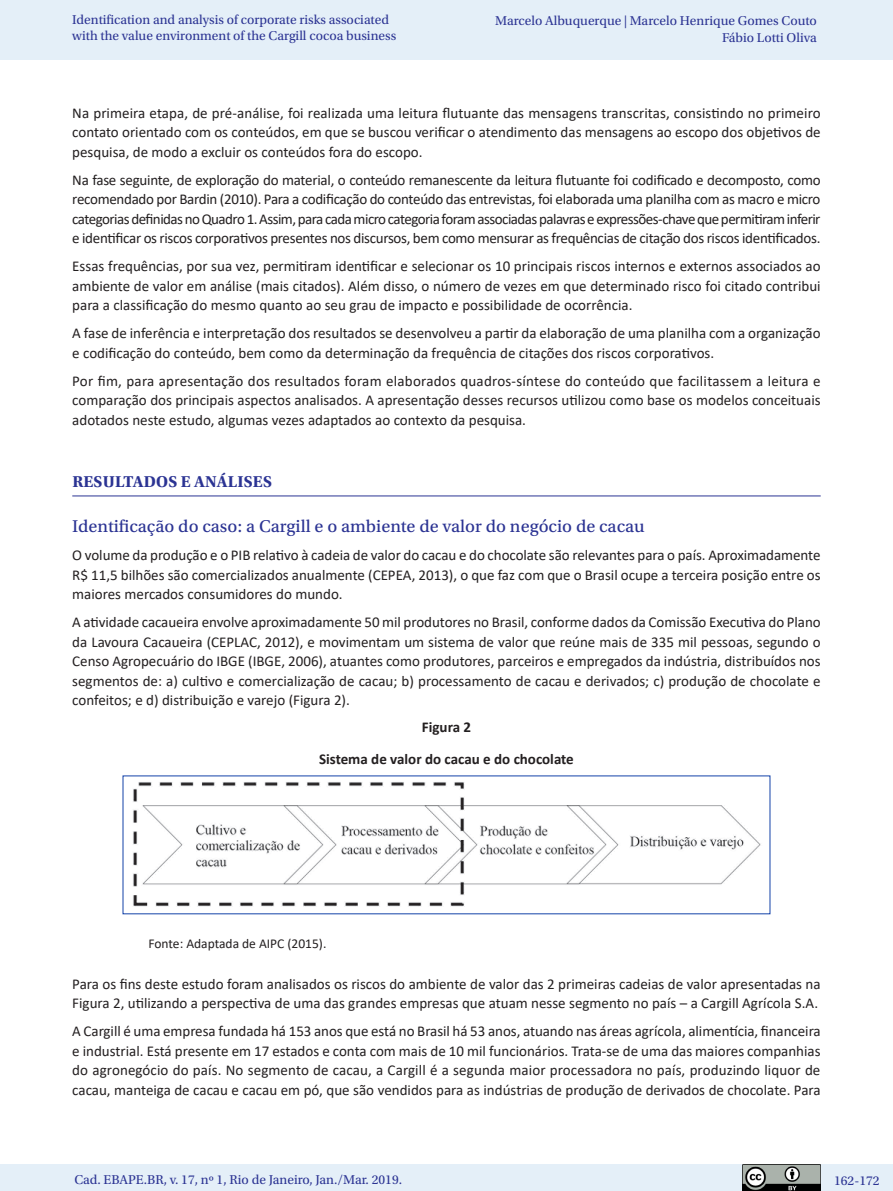
<style>
.page{position:relative;width:893px;height:1191px;background:#fff}
.page>*{position:absolute;margin:0;border:0;box-sizing:border-box;transform-origin:0 0}
._07_2_sub2{font:18px "Utopia Std Capt";color:#2b3393}
._07_1_sub_1{font:700 16.5px "Utopia Std";letter-spacing:.01em;color:#2b3393}
._06_0_texto{font:15px/19.5px "Calibri";color:#231f20;text-align:justify}
._08_2_tabela_titulo{font:700 15px "Calibri";color:#231f20}
.t1{font:13.5px/16.5px "Utopia Std";color:#2b3393}
._08_2_tabela_fonte{font:13.5px "Calibri";color:#231f20}
</style>
<div class="page">
<div style="left:0;top:0;width:893px;height:60px;background:#e4eff8"></div>
<div style="left:0;top:1164px;width:893px;height:27px;background:#e4eff8"></div>
<img style="left:743px;top:1164px;width:78px;height:27px">
<hr style="left:72px;top:495px;width:749px;height:1px;background:#2b3393">
<img style="left:133px;top:782px;width:628px;height:125px">
<p class="t1" style="left:72px;top:11px;width:325px">Identification and analysis of corporate risks associated with the value environment of the Cargill cocoa business</p>
<p class="t1" style="left:495px;top:13px;width:323px;text-align:right">Marcelo Albuquerque | Marcelo Henrique Gomes Couto<br>Fábio Lotti Oliva</p>
<p class="_06_0_texto" style="left:72px;top:102px;width:750px">Na primeira etapa, de pré-análise, foi realizada uma leitura flutuante das mensagens transcritas, consistindo no primeiro contato orientado com os conteúdos, em que se buscou verificar o atendimento das mensagens ao escopo dos objetivos de pesquisa, de modo a excluir os conteúdos fora do escopo.</p>
<p class="_06_0_texto" style="left:72px;top:169px;width:750px">Na fase seguinte, de exploração do material, o conteúdo remanescente da leitura flutuante foi codificado e decomposto, como recomendado por Bardin (2010). Para a codificação do conteúdo das entrevistas, foi elaborada uma planilha com as macro e micro categorias definidas no Quadro 1. Assim, para cada micro categoria foram associadas palavras e expressões-chave que permitiram inferir e identificar os riscos corporativos presentes nos discursos, bem como mensurar as frequências de citação dos riscos identificados.</p>
<p class="_06_0_texto" style="left:72px;top:256px;width:750px">Essas frequências, por sua vez, permitiram identificar e selecionar os 10 principais riscos internos e externos associados ao ambiente de valor em análise (mais citados). Além disso, o número de vezes em que determinado risco foi citado contribui para a classificação do mesmo quanto ao seu grau de impacto e possibilidade de ocorrência.</p>
<p class="_06_0_texto" style="left:72px;top:323px;width:750px">A fase de inferência e interpretação dos resultados se desenvolveu a partir da elaboração de uma planilha com a organização e codificação do conteúdo, bem como da determinação da frequência de citações dos riscos corporativos.</p>
<p class="_06_0_texto" style="left:72px;top:370px;width:750px">Por fim, para apresentação dos resultados foram elaborados quadros-síntese do conteúdo que facilitassem a leitura e comparação dos principais aspectos analisados. A apresentação desses recursos utilizou como base os modelos conceituais adotados neste estudo, algumas vezes adaptados ao contexto da pesquisa.</p>
<p class="_07_1_sub_1" style="left:72px;top:472px;width:201px">RESULTADOS E ANÁLISES</p>
<p class="_07_2_sub2" style="left:72px;top:516px;width:574px">Identificação do caso: a Cargill e o ambiente de valor do negócio de cacau</p>
<p class="_06_0_texto" style="left:72px;top:545px;width:750px">O volume da produção e o PIB relativo à cadeia de valor do cacau e do chocolate são relevantes para o país. Aproximadamente R$ 11,5 bilhões são comercializados anualmente (CEPEA, 2013), o que faz com que o Brasil ocupe a terceira posição entre os maiores mercados consumidores do mundo.</p>
<p class="_06_0_texto" style="left:72px;top:612px;width:750px">A atividade cacaueira envolve aproximadamente 50 mil produtores no Brasil, conforme dados da Comissão Executiva do Plano da Lavoura Cacaueira (CEPLAC, 2012), e movimentam um sistema de valor que reúne mais de 335 mil pessoas, segundo o Censo Agropecuário do IBGE (IBGE, 2006), atuantes como produtores, parceiros e empregados da indústria, distribuídos nos segmentos de: a) cultivo e comercialização de cacau; b) processamento de cacau e derivados; c) produção de chocolate e confeitos; e d) distribuição e varejo (Figura 2).</p>
<p class="_08_2_tabela_titulo" style="left:422px;top:717px;width:51px">Figura 2</p>
<p class="_08_2_tabela_titulo" style="left:319px;top:748px;width:256px">Sistema de valor do cacau e do chocolate</p>
<p class="_08_2_tabela_fonte" style="left:148px;top:934px;width:179px">Fonte: Adaptada de AIPC (2015).</p>
<p class="_06_0_texto" style="left:72px;top:973px;width:750px">Para os fins deste estudo foram analisados os riscos do ambiente de valor das 2 primeiras cadeias de valor apresentadas na<br>Figura 2, utilizando a perspectiva de uma das grandes empresas que atuam nesse segmento no país – a Cargill Agrícola S.A.</p>
<p class="_06_0_texto" style="left:72px;top:1021px;width:750px">A Cargill é uma empresa fundada há 153 anos que está no Brasil há 53 anos, atuando nas áreas agrícola, alimentícia, financeira e industrial. Está presente em 17 estados e conta com mais de 10 mil funcionários. Trata-se de uma das maiores companhias do agronegócio do país. No segmento de cacau, a Cargill é a segunda maior processadora no país, produzindo liquor de cacau, manteiga de cacau e cacau em pó, que são vendidos para as indústrias de produção de derivados de chocolate. Para</p>
<p class="t1" style="left:74px;top:1171px;width:329px">Cad. EBAPE.BR, v. 17, nº 1, Rio de Janeiro, Jan./Mar. 2019.</p>
<p class="t1" style="left:834px;top:1172px;width:47px">162-172</p>
</div>
